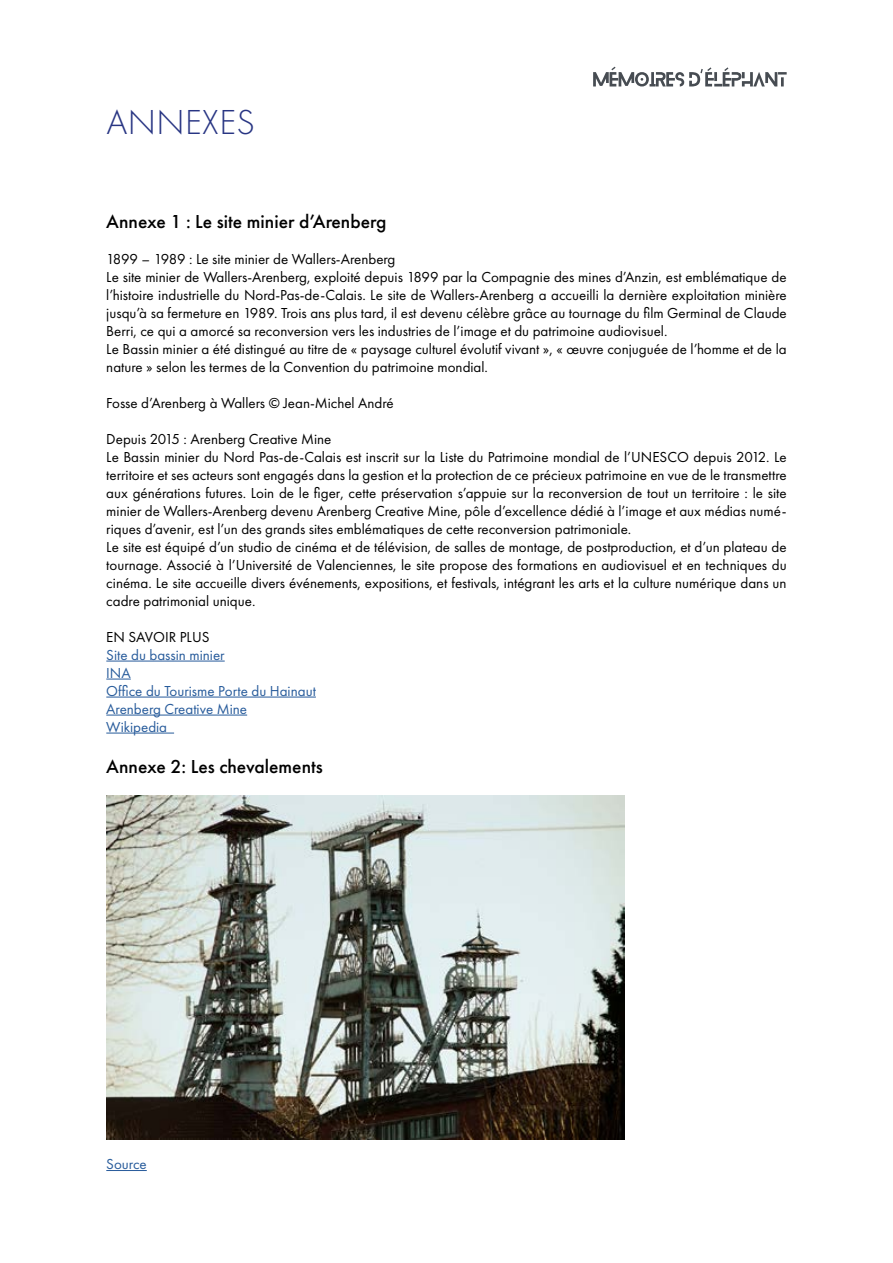
<style>
.page{position:relative;width:893px;height:1263px;background:#fff}
.page>*{position:absolute;margin:0;border:0;box-sizing:border-box;transform-origin:0 0}
.t1{font:300 36px "Futura PT";letter-spacing:.01em;color:#283583}
.t2{font:500 19.5px "Futura PT";color:#000}
.t3{font:15px/18px "Futura PT";color:#000}
.t4{font:15px/18px "Futura PT";color:#275b9b}
</style>
<div class="page">
<hr style="left:106px;top:661px;width:119px;height:1px;background:#275b9b">
<svg style="left:106px;top:679px;width:25px;height:1px"></svg>
<hr style="left:106px;top:697px;width:210px;height:1px;background:#275b9b">
<hr style="left:106px;top:715px;width:141px;height:1px;background:#275b9b">
<hr style="left:106px;top:733px;width:68px;height:1px;background:#275b9b">
<hr style="left:106px;top:1170px;width:41px;height:1px;background:#275b9b">
<img style="left:106px;top:796px;width:519px;height:343px">
<svg style="left:593px;top:67px;width:194px;height:19px"></svg>
<h1 class="t1" style="left:106px;top:101px;width:150px">ANNEXES</h1>
<h2 class="t2" style="left:106px;top:209px;width:282px">Annexe 1 : Le site minier d’Arenberg</h2>
<p class="t3" style="left:106px;top:249px;width:682px">1899 – 1989 : Le site minier de Wallers-Arenberg<br>Le site minier de Wallers-Arenberg, exploité depuis 1899 par la Compagnie des mines d’Anzin, est emblématique de l’histoire industrielle du Nord-Pas-de-Calais. Le site de Wallers-Arenberg a accueilli la dernière exploitation minière jusqu’à sa fermeture en 1989. Trois ans plus tard, il est devenu célèbre grâce au tournage du film Germinal de Claude Berri, ce qui a amorcé sa reconversion vers les industries de l’image et du patrimoine audiovisuel.<br>Le Bassin minier a été distingué au titre de « paysage culturel évolutif vivant », « œuvre conjuguée de l’homme et de la nature » selon les termes de la Convention du patrimoine mondial.</p>
<p class="t3" style="left:106px;top:393px;width:289px">Fosse d’Arenberg à Wallers © Jean-Michel André</p>
<p class="t3" style="left:106px;top:429px;width:682px">Depuis 2015 : Arenberg Creative Mine<br>Le Bassin minier du Nord Pas-de-Calais est inscrit sur la Liste du Patrimoine mondial de l’UNESCO depuis 2012. Le territoire et ses acteurs sont engagés dans la gestion et la protection de ce précieux patrimoine en vue de le transmettre aux générations futures. Loin de le figer, cette préservation s’appuie sur la reconversion de tout un territoire : le site minier de Wallers-Arenberg devenu Arenberg Creative Mine, pôle d’excellence dédié à l’image et aux médias numé&shy;riques d’avenir, est l’un des grands sites emblématiques de cette reconversion patrimoniale.<br>Le site est équipé d’un studio de cinéma et de télévision, de salles de montage, de postproduction, et d’un plateau de tournage. Associé à l’Université de Valenciennes, le site propose des formations en audiovisuel et en techniques du cinéma. Le site accueille divers événements, expositions, et festivals, intégrant les arts et la culture numérique dans un cadre patrimonial unique.</p>
<p class="t3" style="left:106px;top:627px;width:105px">EN SAVOIR PLUS</p>
<p class="t4" style="left:106px;top:645px;width:211px">Site du bassin minier<br>INA<br>Office du Tourisme Porte du Hainaut<br>Arenberg Creative Mine<br>Wikipedia</p>
<h2 class="t2" style="left:106px;top:755px;width:218px">Annexe 2: Les chevalements</h2>
<p class="t4" style="left:106px;top:1155px;width:42px">Source</p>
</div>
